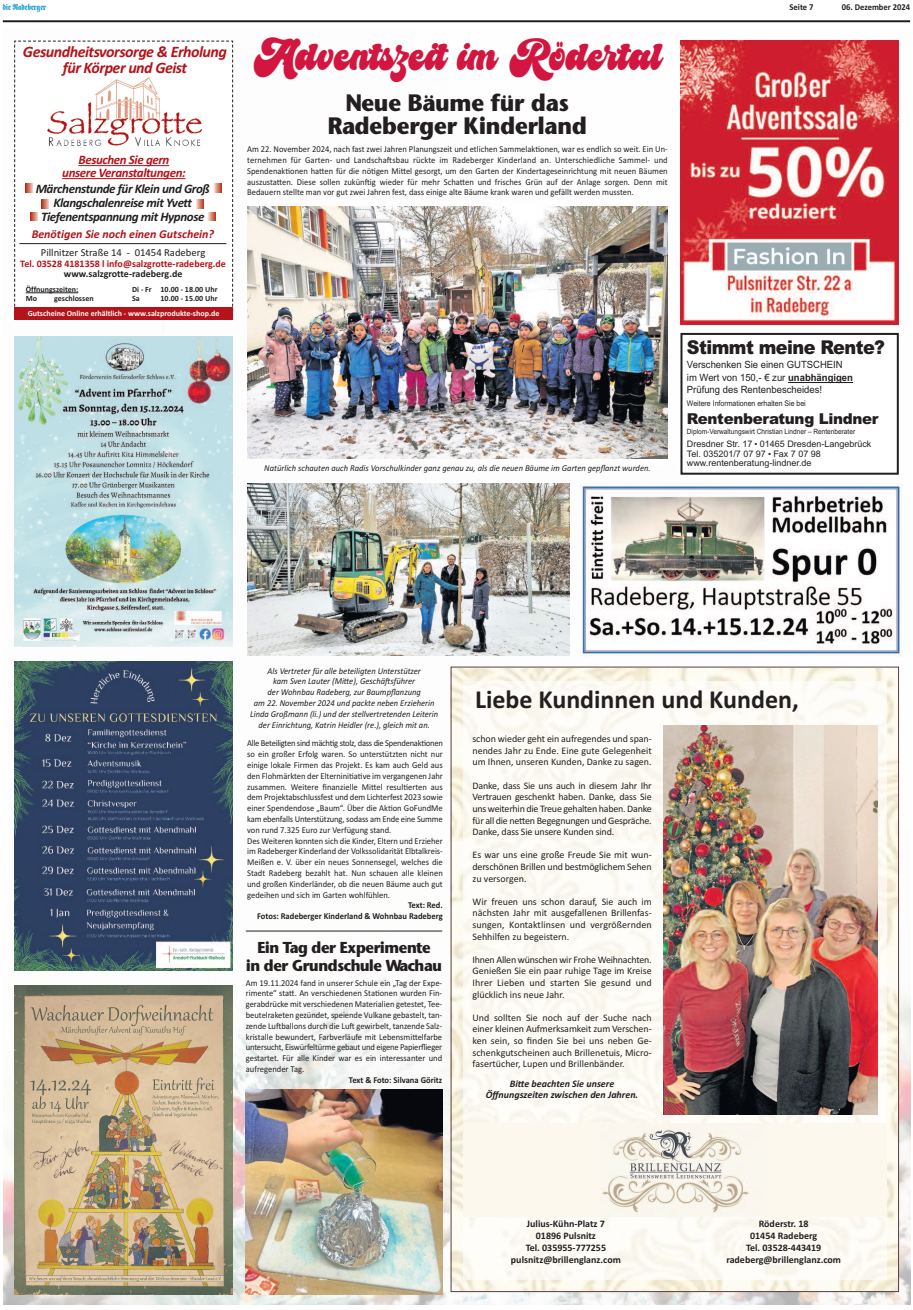
<style>
.page{position:relative;width:913px;height:1310px;background:#fff}
.page>*{position:absolute;margin:0;border:0;box-sizing:border-box;transform-origin:0 0}
.t1{font:46px "Santa Child";color:#d21640;scale:.95 1}
.t2{font:700 26px "Calibri";color:#231f20}
.t3{font:700 24px/22.8px "Stone Sans";color:#231f20;text-align:center;scale:.95 1}
.t4{font:900 19px "Arial";letter-spacing:-.03em;color:#231f20;scale:.93 1}
.t5{font:italic 700 16px/16px "Calibri";letter-spacing:-.03em;color:#b31319;text-align:center}
.t6{font:700 16px/18.6px "Stone Sans";letter-spacing:-.02em;color:#231f20;text-align:center;scale:.95 1}
.t7{font:900 15px "Arial";letter-spacing:-.02em;color:#231f20}
.t8{font:italic 700 13px/14px "Calibri";letter-spacing:-.03em;color:#231f20;text-align:center}
.t9{font:italic 700 13px/13px "Calibri";letter-spacing:-.03em;color:#b31319;text-align:center}
.t10{font:italic 700 12px "Calibri";color:#b31319}
.t11{font:10.7px "Calibri";color:#231f20}
.t12{font:10px/11.6px "Calibri";color:#231f20;text-align:justify}
.t13{font:700 10px/12px "Calibri";color:#231f20;text-align:center}
.t14{font:10px/13.5px "Arial";color:#231f20;scale:.95 1}
.t15{font:italic 700 10px/11.6px "Calibri";color:#231f20;text-align:center}
.t16{font:700 10px "Calibri";color:#b31319}
.t17{font:9px/10.8px "Calibri";color:#231f20;text-align:justify;scale:.95 1}
.t18{font:italic 9px/10.8px "Calibri";color:#231f20;text-align:center;scale:.95 1}
.t19{font:700 9px/10.8px "Calibri";color:#231f20;text-align:right;scale:.95 1}
.t20{font:9px/9.8px "Arial";color:#231f20}
.t21{font:9px "Fette Fra D";color:#0094d2;scale:.8 1}
.t22{font:700 8px/9px "Calibri";color:#231f20}
.t23{font:700 8px "Calibri";color:#fff}
.t24{font:7.8px "Arial";color:#231f20;scale:.9 1}
.t25{font:7.2px "Arial";color:#231f20;scale:.9 1}
.s1{font-weight:700}
</style>
<div class="page">
<img style="left:4px;top:40px;width:906px;height:1265px">
<hr style="left:3px;top:20px;width:907px;height:2px;background:#231f20">
<img style="left:14px;top:336px;width:218px;height:311px">
<img style="left:14px;top:662px;width:218px;height:308px">
<img style="left:14px;top:985px;width:218px;height:309px">
<div style="left:14px;top:307px;width:219px;height:13px;background:#b31319"></div>
<svg style="left:14px;top:40px;width:220px;height:276px"></svg>
<hr style="left:78px;top:165px;width:91px;height:1px;background:#b31319">
<hr style="left:62px;top:178px;width:123px;height:1px;background:#b31319">
<div style="left:681px;top:334px;width:217px;height:140px;background:#fff"></div>
<div style="left:680px;top:333px;width:219px;height:142px;border:2px solid #231f20"></div>
<hr style="left:788px;top:382px;width:65px;height:1px;background:#231f20">
<img style="left:680px;top:41px;width:219px;height:283px">
<img style="left:247px;top:207px;width:420px;height:252px">
<img style="left:247px;top:484px;width:323px;height:171px">
<img style="left:580px;top:484px;width:323px;height:173px">
<img style="left:453px;top:669px;width:444px;height:620px">
<div style="left:463px;top:681px;width:423px;height:598px;background:#fcfbf4"></div>
<img style="left:663px;top:726px;width:215px;height:388px">
<img style="left:601px;top:1128px;width:153px;height:87px">
<hr style="left:246px;top:930px;width:196px;height:1px;background:#231f20">
<img style="left:246px;top:1089px;width:196px;height:205px">
<p class="t21" style="left:3px;top:2px;width:56px">die Radeberger</p>
<p class="t19" style="left:789px;top:2px;width:27px">Seite 7</p>
<p class="t19" style="left:842px;top:2px;width:73px">06. Dezember 2024</p>
<h3 class="t5" style="left:23px;top:44px;width:205px">Gesundheitsvorsorge &amp; Erholung für Körper und Geist</h3>
<h3 class="t9" style="left:62px;top:153px;width:125px">Besuchen Sie gern unsere Veranstaltungen:</h3>
<h3 class="t8" style="left:36px;top:181px;width:176px">Märchenstunde für Klein und Groß<br>Klangschalenreise mit Yvett<br>Tiefenentspannung mit Hypnose</h3>
<h3 class="t10" style="left:32px;top:227px;width:184px">Benötigen Sie noch einen Gutschein?</h3>
<p class="t11" style="left:41px;top:246px;width:166px">Pillnitzer Straße 14 - 01454 Radeberg</p>
<p class="t16" style="left:20px;top:258px;width:207px">Tel. 03528 4181358 l info@salzgrotte-radeberg.de</p>
<p class="t13" style="left:64px;top:267px;width:120px">www.salzgrotte-radeberg.de</p>
<p class="t22" style="left:26px;top:284px;width:54px">Öffnungszeiten:<br>Mo</p>
<p class="t22" style="left:54px;top:293px;width:41px">geschlossen</p>
<p class="t22" style="left:132px;top:284px;width:87px">Di - Fr 10.00 - 18.00 Uhr<br>Sa</p>
<p class="t22" style="left:161px;top:293px;width:58px">10.00 - 15.00 Uhr</p>
<p class="t23" style="left:28px;top:308px;width:193px">Gutscheine Online erhältlich - www.salzprodukte-shop.de</p>
<h1 class="t1" style="left:253px;top:27px;width:433px">Adventszeit im Rödertal</h1>
<h3 class="t3" style="left:328px;top:92px;width:274px">Neue Bäume für das<br>Radeberger Kinderland</h3>
<p class="t17" style="left:247px;top:144px;width:444px">Am 22. November 2024, nach fast zwei Jahren Planungszeit und etlichen Sammelaktionen, war es endlich so weit. Ein Un&shy;ternehmen für Garten- und Landschaftsbau rückte im Radeberger Kinderland an. Unterschiedliche Sammel- und Spendenaktionen hatten für die nötigen Mittel gesorgt, um den Garten der Kindertageseinrichtung mit neuen Bäumen auszustatten. Diese sollen zukünftig wieder für mehr Schatten und frisches Grün auf der Anlage sorgen. Denn mit Bedauern stellte man vor gut zwei Jahren fest, dass einige alte Bäume krank waren und gefällt werden mussten.</p>
<p class="t18" style="left:264px;top:463px;width:408px">Natürlich schauten auch Radis Vorschulkinder ganz genau zu, als die neuen Bäume im Garten gepflanzt wurden.</p>
<h3 class="t4" style="left:687px;top:336px;width:215px">Stimmt meine Rente?</h3>
<p class="t14" style="left:687px;top:358px;width:176px">Verschenken Sie einen GUTSCHein im Wert von 150,- € zur <span class="s1">unabhängigen</span></p>
<p class="t14" style="left:687px;top:383px;width:144px">Prüfung des Rentenbescheides!</p>
<p class="t24" style="left:687px;top:399px;width:134px">Weitere informationen erhalten Sie bei</p>
<h3 class="t7" style="left:687px;top:410px;width:193px">Rentenberatung Lindner</h3>
<p class="t25" style="left:687px;top:427px;width:188px">Diplom-Verwaltungswirt Christian Lindner – Rentenberater</p>
<p class="t20" style="left:687px;top:439px;width:186px">Dresdner Str. 17 ● 01465 Dresden-Langebrück<br>Tel. 035201/7 07 97 ● Fax 7 07 98 www.rentenberatung-lindner.de</p>
<p class="t18" style="left:250px;top:665px;width:199px">Als Vertreter für alle beteiligten Unterstützer<br>kam Sven Lauter (Mitte), Geschäftsführer<br>der Wohnbau Radeberg, zur Baumpflanzung<br>am 22. November 2024 und packte neben Erzieherin Linda Großmann (li.) und der stellvertretenden Leiterin der Einrichtung, Katrin Heidler (re.), gleich mit an.</p>
<p class="t17" style="left:247px;top:738px;width:207px;text-align:left">Alle Beteiligten sind mächtig stolz, dass die Spendenaktionen so ein großer Erfolg waren. So unterstützten nicht nur einige lokale Firmen das Projekt. Es kam auch Geld aus den Flohmärkten der Elterninitiative im vergangenen Jahr zusammen. Weitere finanzielle Mittel resultierten aus dem Projektabschlussfest und dem Lichterfest 2023 sowie einer Spendendose „Baum“. Über die Aktion GoFundMe kam ebenfalls Unterstützung, sodass am Ende eine Summe von rund 7.325 Euro zur Verfügung stand.<br>Des Weiteren konnten sich die Kinder, Eltern und Erzieher im Radeberger Kinderland der Volkssolidarität Elbtalkreis-Meißen e. V. über ein neues Sonnensegel, welches die Stadt Radeberg bezahlt hat. Nun schauen alle kleinen und großen Kinderländer, ob die neuen Bäume auch gut gedeihen und sich im Garten wohlfühlen.</p>
<p class="t19" style="left:257px;top:900px;width:197px">Text: Red.<br>Fotos: Radeberger Kinderland &amp; Wohnbau Radeberg</p>
<h3 class="t6" style="left:246px;top:938px;width:208px">Ein Tag der Experimente<br>in der Grundschule Wachau</h3>
<p class="t17" style="left:246px;top:977px;width:208px">Am 19.11.2024 fand in unserer Schule ein „Tag der Expe&shy;rimente“ statt. An verschiedenen Stationen wurden Fin&shy;gerabdrücke mit verschiedenen Materialien getestet, Tee&shy;beutelraketen gezündet, speiende Vulkane gebastelt, tan&shy;zende Luftballons durch die Luft gewirbelt, tanzende Salz&shy;kristalle bewundert, Farbverläufe mit Lebensmittelfarbe untersucht, Eiswürfeltürme gebaut und eigene Papierflieger gestartet. Für alle Kinder war es ein interessanter und aufregender Tag.</p>
<p class="t19" style="left:349px;top:1074px;width:100px">Text &amp; Foto: Silvana Göritz</p>
<h2 class="t2" style="left:475px;top:684px;width:325px">Liebe Kundinnen und Kunden,</h2>
<p class="t12" style="left:472px;top:733px;width:181px">schon wieder geht ein aufregendes und span&shy;nendes Jahr zu Ende. Eine gute Gelegenheit um Ihnen, unseren Kunden, Danke zu sagen.</p>
<p class="t12" style="left:472px;top:779px;width:181px">Danke, dass Sie uns auch in diesem Jahr Ihr Vertrauen geschenkt haben. Danke, dass Sie uns weiterhin die Treue gehalten haben. Danke für all die netten Begegnungen und Gespräche.<br>Danke, dass Sie unsere Kunden sind.</p>
<p class="t12" style="left:472px;top:849px;width:181px">Es war uns eine große Freude Sie mit wun&shy;derschönen Brillen und bestmöglichem Sehen zu versorgen.</p>
<p class="t12" style="left:472px;top:895px;width:181px">Wir freuen uns schon darauf, Sie auch im nächsten Jahr mit ausgefallenen Brillenfas&shy;sungen, Kontaktlinsen und vergrößernden Sehhilfen zu begeistern.</p>
<p class="t12" style="left:472px;top:953px;width:181px">Ihnen Allen wünschen wir Frohe Weihnachten.<br>Genießen Sie ein paar ruhige Tage im Kreise Ihrer Lieben und starten Sie gesund und glücklich ins neue Jahr.</p>
<p class="t12" style="left:472px;top:1011px;width:181px">Und sollten Sie noch auf der Suche nach einer kleinen Aufmerksamkeit zum Verschen&shy;ken sein, so finden Sie bei uns neben Ge&shy;schenkgutscheinen auch Brillenetuis, Micro&shy;fasertücher, Lupen und Brillenbänder.</p>
<p class="t15" style="left:486px;top:1077px;width:154px">Bitte beachten Sie unsere<br>Öffnungszeiten zwischen den Jahren.</p>
<p class="t13" style="left:511px;top:1218px;width:111px">Julius-Kühn-platz 7<br>01896 pulsnitz<br>Tel. 035955-777255 pulsnitz@brillenglanz.com</p>
<p class="t13" style="left:726px;top:1218px;width:116px">Röderstr. 18<br>01454 Radeberg<br>Tel. 03528-443419 radeberg@brillenglanz.com</p>
</div>
